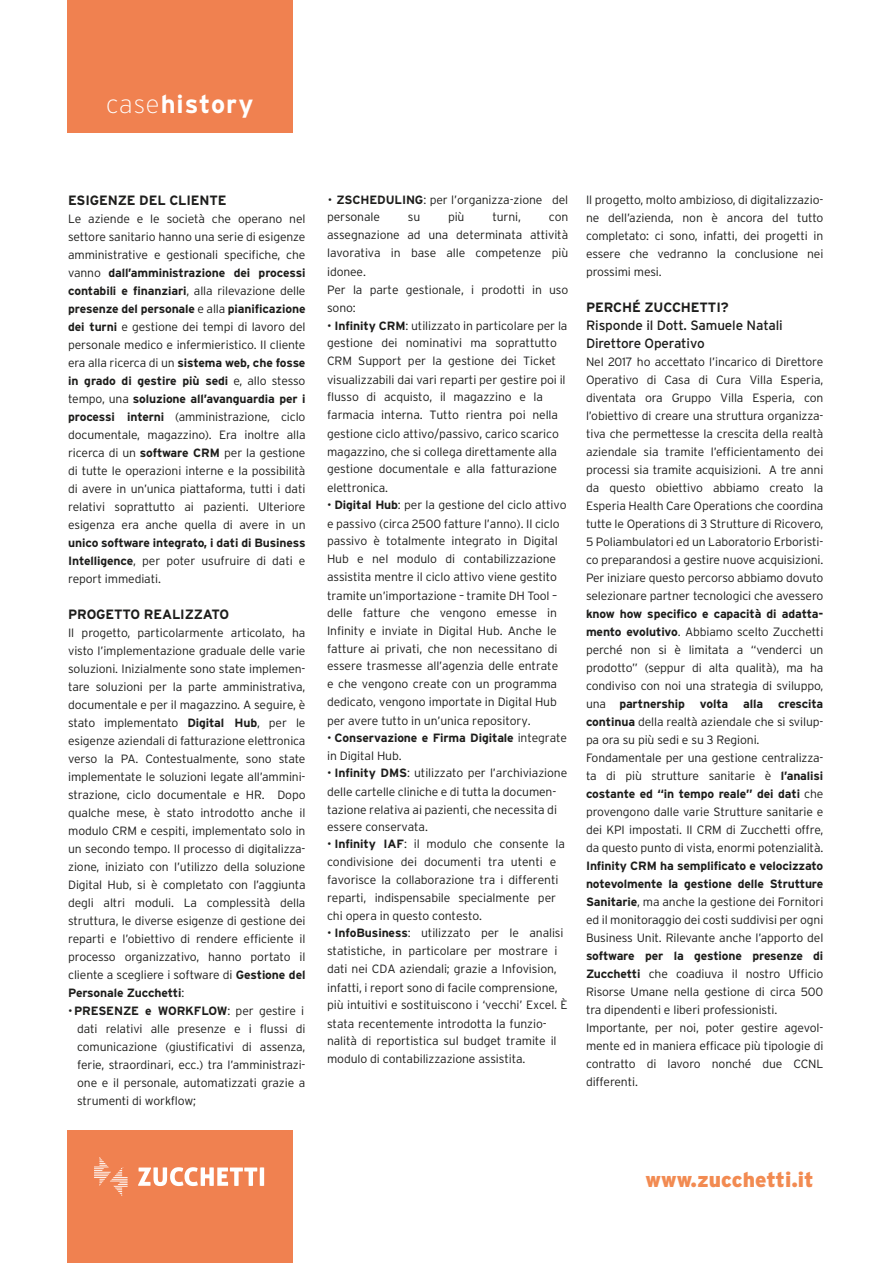
<style>
.page{position:relative;width:893px;height:1263px;background:#fff}
.page>*{position:absolute;margin:0;border:0;box-sizing:border-box;transform-origin:0 0}
.t1{font:700 25.5px "Interstate";letter-spacing:.04em;color:#fff}
.t2{font:900 21px "Interstate";color:#f28b52}
.t3{font:700 13.5px "Interstate";letter-spacing:-.01em;color:#1d1d1b}
.t4{font:13.5px/18px "Interstate";letter-spacing:-.01em;color:#1d1d1b}
.t5{font:300 12px/18px "Interstate";letter-spacing:-.01em;color:#1d1d1b}
.t6{font:700 12px/18px "Interstate";letter-spacing:-.01em;color:#1d1d1b;text-align:justify}
.s1{font-weight:200}
.s2{font-weight:700}
.s3{font-weight:300}
</style>
<div class="page">
<div style="left:68px;top:1131px;width:225px;height:132px;background:#f08150"></div>
<div style="left:67px;top:0;width:225px;height:132px;background:#f08150"></div>
<svg style="left:138px;top:1167px;width:126px;height:19px"></svg>
<svg style="left:94px;top:1157px;width:34px;height:39px"></svg>
<h1 class="t1" style="left:106px;top:89px;width:149px"><span class="s1">case</span>history</h1>
<p class="t3" style="left:68px;top:193px;width:160px">ESIGENZE DEL CLIENTE</p>
<p class="t5" style="left:68px;top:210px;width:239px;text-align:justify">Le aziende e le società che operano nel settore sanitario hanno una serie di esigenze amministrative e gestionali specifiche, che vanno <span class="s2">dall’amministrazione dei processi contabili e finanziari</span>, alla rilevazione delle <span class="s2">presenze del personale</span> e alla <span class="s2">pianificazione dei turni</span> e gestione dei tempi di lavoro del personale medico e infermieristico. Il cliente era alla ricerca di un <span class="s2">sistema web, che fosse in grado di gestire più sedi</span> e, allo stesso tempo, una <span class="s2">soluzione all’avanguardia per i processi interni</span> (amministrazione, ciclo documentale, magazzino). Era inoltre alla ricerca di un <span class="s2">software CRM</span> per la gestione di tutte le operazioni interne e la possibilità di avere in un’unica piattaforma, tutti i dati relativi soprattutto ai pazienti. Ulteriore esigenza era anche quella di avere in un</p>
<p class="t6" style="left:68px;top:534px;width:239px">unico software integrato, i dati di Business Intelligence<span class="s3">, per poter usufruire di dati e report immediati.</span></p>
<p class="t3" style="left:68px;top:607px;width:162px">PROGETTO REALIZZATO</p>
<p class="t5" style="left:68px;top:624px;width:239px;text-align:justify">Il progetto, particolarmente articolato, ha visto l’implementazione graduale delle varie soluzioni. Inizialmente sono state implemen&shy;tare soluzioni per la parte amministrativa, documentale e per il magazzino. A seguire, è stato implementato <span class="s2">Digital Hub</span>, per le esigenze aziendali di fatturazione elettronica verso la PA. Contestualmente, sono state implementate le soluzioni legate all’ammini&shy;strazione, ciclo documentale e HR. Dopo qualche mese, è stato introdotto anche il modulo CRM e cespiti, implementato solo in un secondo tempo. Il processo di digitalizza&shy;zione, iniziato con l’utilizzo della soluzione Digital Hub, si è completato con l’aggiunta degli altri moduli. La complessità della struttura, le diverse esigenze di gestione dei reparti e l’obiettivo di rendere efficiente il processo organizzativo, hanno portato il cliente a scegliere i software di <span class="s2">Gestione del Personale Zucchetti</span>:</p>
<p class="t5" style="left:77px;top:1002px;width:230px;text-align:justify;text-indent:-9px">• <span class="s2">PRESENZE e WORKFLOW</span>: per gestire i dati relativi alle presenze e i flussi di comunicazione (giustificativi di assenza, ferie, straordinari, ecc.) tra l’amministrazi&shy;one e il personale, automatizzati grazie a strumenti di workflow;</p>
<p class="t5" style="left:327px;top:191px;width:243px;line-height:17.1px">• <span class="s2">ZSCHEDULING</span>: per l’organizza-zione del personale</p>
<p class="t5" style="left:408px;top:208px;width:14px">su</p>
<p class="t5" style="left:448px;top:208px;width:18px">più</p>
<p class="t5" style="left:492px;top:208px;width:30px">turni,</p>
<p class="t5" style="left:327px;top:208px;width:243px;text-indent:222px">con assegnazione ad una determinata attività lavorativa in base alle competenze più idonee.<br>Per la parte gestionale, i prodotti in uso sono:</p>
<p class="t5" style="left:327px;top:317px;width:242px">• <span class="s2">Infinity CRM</span>: utilizzato in particolare per la gestione dei nominativi ma soprattutto CRM Support per la gestione dei Ticket visualizzabili dai vari reparti per gestire poi il</p>
<p class="t5" style="left:327px;top:388px;width:233px">flusso di acquisto, il magazzino e la farmacia interna. Tutto rientra poi nella gestione ciclo attivo/passivo, carico scarico magazzino, che si collega direttamente alla gestione documentale e alla fatturazione</p>
<p class="t5" style="left:327px;top:479px;width:63px">elettronica.</p>
<p class="t5" style="left:327px;top:495px;width:241px;line-height:18.9px">• <span class="s2">Digital Hub</span>: per la gestione del ciclo attivo e passivo (circa 2500 fatture l’anno). Il ciclo</p>
<p class="t5" style="left:327px;top:531px;width:232px">passivo è totalmente integrato in Digital Hub e nel modulo di contabilizzazione assistita mentre il ciclo attivo viene gestito tramite un’importazione – tramite DH Tool –</p>
<p class="t5" style="left:327px;top:603px;width:233px">delle fatture che vengono emesse in Infinity e inviate in Digital Hub. Anche le fatture ai privati, che non necessitano di essere trasmesse all’agenzia delle entrate e che vengono create con un programma dedicato, vengono importate in Digital Hub per avere tutto in un’unica repository.</p>
<p class="t6" style="left:327px;top:729px;width:242px"><span class="s3">•</span> Conservazione e Firma Digitale <span class="s3">integrate in Digital Hub.</span></p>
<p class="t5" style="left:327px;top:764px;width:242px">• <span class="s2">Infinity DMS</span>: utilizzato per l’archiviazione delle cartelle cliniche e di tutta la documen&shy;tazione relativa ai pazienti, che necessita di essere conservata.</p>
<p class="t5" style="left:327px;top:835px;width:240px">• <span class="s2">Infinity IAF</span>: il modulo che consente la condivisione dei documenti tra utenti e favorisce la collaborazione tra i differenti reparti, indispensabile specialmente per chi opera in questo contesto.</p>
<p class="t5" style="left:327px;top:924px;width:238px">• <span class="s2">InfoBusiness</span>: utilizzato per le analisi statistiche, in particolare per mostrare i dati nei CDA aziendali; grazie a Infovision, infatti, i report sono di facile comprensione,</p>
<p class="t5" style="left:327px;top:995px;width:242px;line-height:18.8px">più intuitivi e sostituiscono i ‘vecchi’ Excel. È stata recentemente introdotta la funzio-</p>
<p class="t5" style="left:327px;top:1031px;width:231px;line-height:18.8px">nalità di reportistica sul budget tramite il modulo di contabilizzazione assistita.</p>
<p class="t5" style="left:586px;top:191px;width:239px;text-align:justify">Il progetto, molto ambizioso, di digitalizzazio&shy;ne dell’azienda, non è ancora del tutto completato: ci sono, infatti, dei progetti in essere che vedranno la conclusione nei prossimi mesi.</p>
<p class="t3" style="left:586px;top:300px;width:144px">PERCHÉ ZUCCHETTI?</p>
<p class="t4" style="left:586px;top:316px;width:198px">Risponde il Dott. Samuele Natali<br>Direttore Operativo</p>
<p class="t5" style="left:586px;top:353px;width:239px;text-align:justify">Nel 2017 ho accettato l’incarico di Direttore Operativo di Casa di Cura Villa Esperia, diventata ora Gruppo Villa Esperia, con l’obiettivo di creare una struttura organizza&shy;tiva che permettesse la crescita della realtà aziendale sia tramite l’efficientamento dei processi sia tramite acquisizioni. A tre anni da questo obiettivo abbiamo creato la Esperia Health Care Operations che coordina tutte le Operations di 3 Strutture di Ricovero, 5 Poliambulatori ed un Laboratorio Erboristi&shy;co preparandosi a gestire nuove acquisizioni.<br>Per iniziare questo percorso abbiamo dovuto selezionare partner tecnologici che avessero</p>
<p class="t5" style="left:586px;top:605px;width:239px"><span class="s2">know how specifico e capacità di adatta&shy;mento evolutivo</span>. Abbiamo scelto Zucchetti perché non si è limitata a “venderci un prodotto” (seppur di alta qualità), ma ha condiviso con noi una strategia di sviluppo, una <span class="s2">partnership volta alla crescita continua</span> della realtà aziendale che si svilup&shy;pa ora su più sedi e su 3 Regioni.<br>Fondamentale per una gestione centralizza&shy;ta di più strutture sanitarie è <span class="s2">l’analisi costante ed “in tempo reale” dei dati</span> che provengono dalle varie Strutture sanitarie e dei KPI impostati. Il CRM di Zucchetti offre, da questo punto di vista, enormi potenzialità.</p>
<p class="t5" style="left:586px;top:857px;width:239px;text-align:justify"><span class="s2">Infinity CRM ha semplificato e velocizzato notevolmente la gestione delle Strutture Sanitarie</span>, ma anche la gestione dei Fornitori ed il monitoraggio dei costi suddivisi per ogni Business Unit. Rilevante anche l’apporto del</p>
<p class="t5" style="left:586px;top:947px;width:239px"><span class="s2">software per la gestione presenze di Zucchetti</span> che coadiuva il nostro Ufficio Risorse Umane nella gestione di circa 500 tra dipendenti e liberi professionisti.<br>Importante, per noi, poter gestire agevol&shy;mente ed in maniera efficace più tipologie di contratto di lavoro nonché due CCNL differenti.</p>
<h2 class="t2" style="left:645px;top:1167px;width:170px">www.zucchetti.it</h2>
</div>
